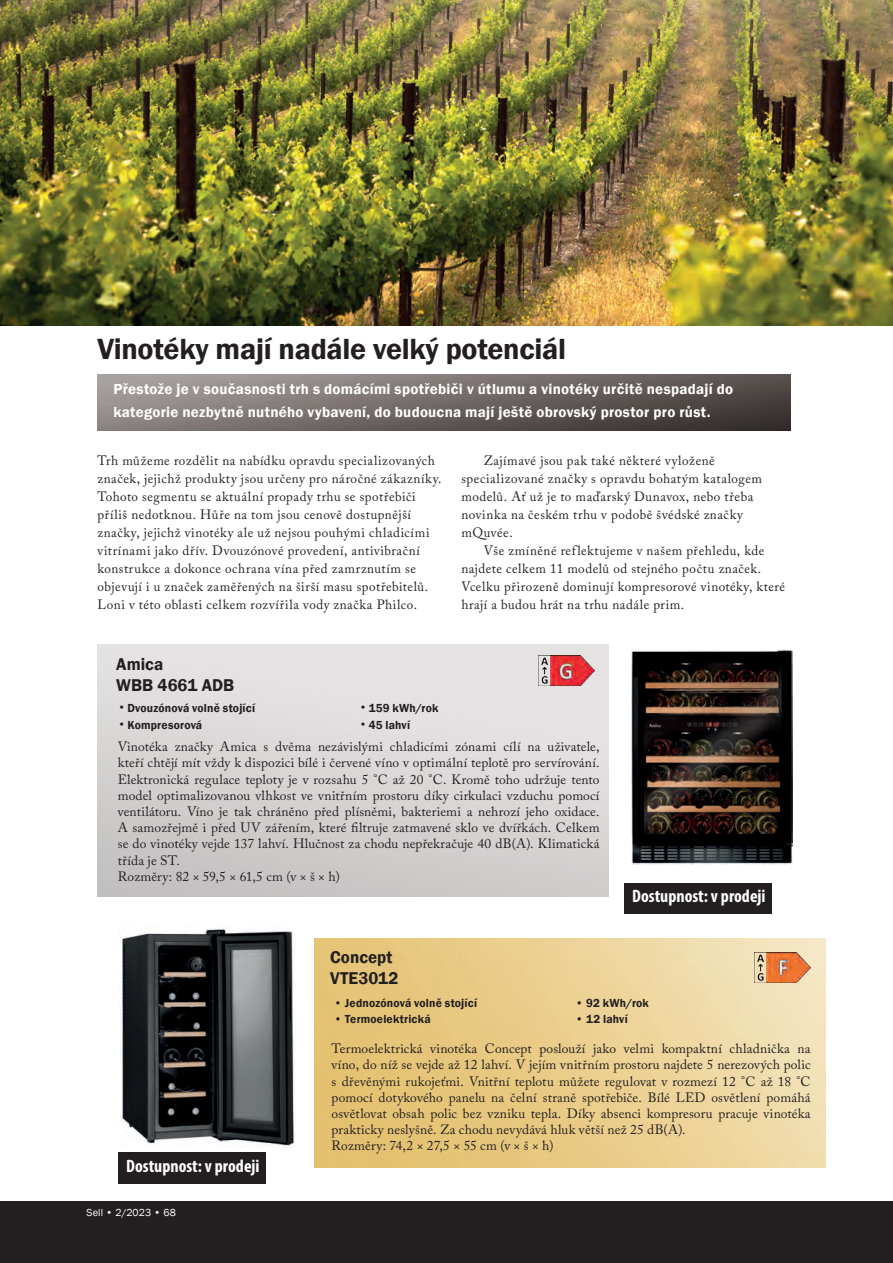
<style>
.page{position:relative;width:893px;height:1263px;background:#fff}
.page>*{position:absolute;margin:0;border:0;box-sizing:border-box;transform-origin:0 0}
.t1{font:600 30px "Franklin Gothic";letter-spacing:-.01em;color:#231f20}
.t2{font:700 condensed 18px "Myriad Pro";color:#fff}
.t3{font:600 17.55px/21px "Franklin Gothic";color:#231f20}
.t4{font:600 15px/22.5px "Franklin Gothic";letter-spacing:.02em;color:#fff}
.t5{font:13.5px/16.2px "Adobe Caslon Pro";letter-spacing:.01em;color:#231f20}
.t6{font:13.5px/18px "Adobe Caslon Pro";letter-spacing:.03em;color:#231f20}
.t7{font:600 12px "Franklin Gothic";letter-spacing:.015em;color:#231f20}
.t8{font:10.5px "Franklin Gothic";letter-spacing:.01em;color:#fff}
.s1{font-family:"Adobe Caslon Pro";font-weight:400;font-size:13.5px}
</style>
<div class="page">
<img style="left:97px;top:374px;width:694px;height:57px">
<img style="left:98px;top:645px;width:510px;height:251px">
<img style="left:631px;top:649px;width:161px;height:216px">
<img style="left:119px;top:926px;width:177px;height:221px">
<img style="left:315px;top:939px;width:510px;height:228px">
<div style="left:624px;top:883px;width:148px;height:31px;background:#231f20"></div>
<div style="left:118px;top:1152px;width:148px;height:31px;background:#231f20"></div>
<div style="left:0;top:1201px;width:893px;height:62px;background:#231f20"></div>
<img style="left:0;top:0;width:893px;height:325px">
<img style="left:539px;top:655px;width:55px;height:31px">
<img style="left:755px;top:952px;width:55px;height:30px">
<h1 class="t1" style="left:97px;top:331px;width:470px">Vinotéky mají nadále velký potenciál</h1>
<p class="t4" style="left:113px;top:378px;width:621px">Přestože je v současnosti trh s domácími spotřebiči v útlumu a vinotéky určitě nespadají do kategorie nezbytně nutného vybavení, do budoucna mají ještě obrovský prostor pro růst.</p>
<p class="t6" style="left:97px;top:452px;width:346px">Trh můžeme rozdělit na nabídku opravdu specializovaných značek, jejichž produkty jsou určeny pro náročné zákazníky.<br>Tohoto segmentu se aktuální propady trhu se spotřebiči příliš nedotknou. Hůře na tom jsou cenově dostupnější značky, jejichž vinotéky ale už nejsou pouhými chladicími vitrínami jako dřív. Dvouzónové provedení, antivibrační konstrukce a dokonce ochrana vína před zamrznutím se objevují i u značek zaměřených na širší masu spotřebitelů.<br>Loni v této oblasti celkem rozvířila vody značka Philco.</p>
<p class="t6" style="left:461px;top:452px;width:302px;text-indent:22px">Zajímavé jsou pak také některé vyloženě specializované značky s opravdu bohatým katalogem modelů. Ať už je to maďarský Dunavox, nebo třeba novinka na českém trhu v podobě švédské značky mQuvée.</p>
<p class="t6" style="left:461px;top:542px;width:325px;text-indent:22px">Vše zmíněné reflektujeme v našem přehledu, kde najdete celkem 11 modelů od stejného počtu značek.<br>Vcelku přirozeně dominují kompresorové vinotéky, které hrají a budou hrát na trhu nadále prim.</p>
<p class="t3" style="left:116px;top:653px;width:119px">Amica<br>WBB 4661 ADB</p>
<p class="t7" style="left:119px;top:701px;width:137px"><span class="s1">•</span> Dvouzónová volně stojící</p>
<p class="t7" style="left:119px;top:717px;width:84px"><span class="s1">•</span> Kompresorová</p>
<p class="t7" style="left:361px;top:701px;width:79px"><span class="s1">•</span> 159 kWh/rok</p>
<p class="t7" style="left:361px;top:717px;width:51px"><span class="s1">•</span> 45 lahví</p>
<p class="t5" style="left:118px;top:738px;width:483px">Vinotéka značky Amica s dvěma nezávislými chladicími zónami cílí na uživatele, kteří chtějí mít vždy k dispozici bílé i červené víno v optimální teplotě pro servírování.<br>Elektronická regulace teploty je v rozsahu 5 °C až 20 °C. Kromě toho udržuje tento model optimalizovanou vlhkost ve vnitřním prostoru díky cirkulaci vzduchu pomocí ventilátoru. Víno je tak chráněno před plísněmi, bakteriemi a nehrozí jeho oxidace.<br>A samozřejmě i před UV zářením, které filtruje zatmavené sklo ve dvířkách. Celkem se do vinotéky vejde 137 lahví. Hlučnost za chodu nepřekračuje 40 dB(A). Klimatická třída je ST.<br>Rozměry: 82 × 59,5 × 61,5 cm (v × š × h)</p>
<p class="t3" style="left:330px;top:947px;width:70px">Concept<br>VTE3012</p>
<p class="t3" style="left:335px;top:979px;width:32px">AEG</p>
<h2 class="t2" style="left:632px;top:885px;width:135px">Dostupnost: v prodeji</h2>
<p class="t7" style="left:334px;top:995px;width:144px">• Jednozónová volně stojící</p>
<p class="t7" style="left:334px;top:1011px;width:98px">• Termoelektrická</p>
<p class="t7" style="left:576px;top:995px;width:75px">• 92 kWh/rok</p>
<p class="t7" style="left:576px;top:1011px;width:54px">• 12 lahví</p>
<h2 class="t2" style="left:126px;top:1154px;width:135px">Dostupnost: v prodeji</h2>
<p class="t8" style="left:86px;top:1206px;width:91px">Sell • 2/2023 • 68</p>
<p class="t5" style="left:332px;top:1040px;width:481px">Termoelektrická vinotéka Concept poslouží jako velmi kompaktní chladnička na víno, do níž se vejde až 12 lahví. V jejím vnitřním prostoru najdete 5 nerezových polic s dřevěnými rukojeťmi. Vnitřní teplotu můžete regulovat v rozmezí 12 °C až 18 °C pomocí dotykového panelu na čelní straně spotřebiče. Bílé LED osvětlení pomáhá osvětlovat obsah polic bez vzniku tepla. Díky absenci kompresoru pracuje vinotéka prakticky neslyšně. Za chodu nevydává hluk větší než 25 dB(A).<br>Rozměry: 74,2 × 27,5 × 55 cm (v × š × h)</p>
</div>
